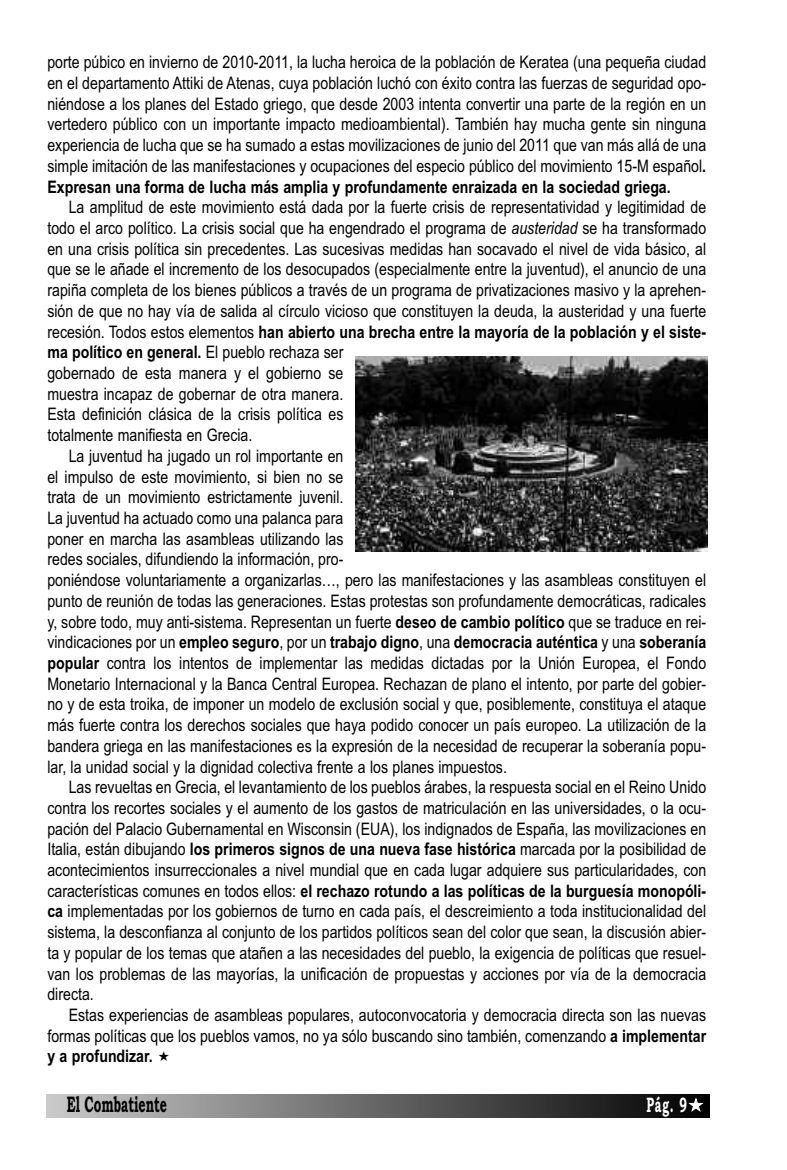
<style>
.page{position:relative;width:787px;height:1170px;background:#fff}
.page>*{position:absolute;margin:0;border:0;box-sizing:border-box;transform-origin:0 0}
.t1{font:700 22.5px "Bookman Old Style";color:#000;scale:.55 1}
.t2{font:700 21px "Bookman Old Style";color:#fff;scale:.55 1}
.t3{font:17.25px/20.7px "Arial Narrow";color:#000;text-align:justify}
.t4{font:700 17.25px "Arial Narrow";color:#000}
.s1{font-weight:700}
.s2{font-style:italic}
.s3{font-weight:400}
</style>
<div class="page">
<div style="left:46px;top:1093px;width:664px;height:23px;background:linear-gradient(to right,#cacaca,#010101)"></div>
<img style="left:355px;top:356px;width:352px;height:195px">
<svg style="left:689px;top:1098px;width:13px;height:12px"></svg>
<p class="t3" style="left:47px;top:52px;width:660px">porte púbico en invierno de 2010-2011, la lucha heroica de la población de Keratea (una pequeña ciudad en el departamento Attiki de Atenas, cuya población luchó con éxito contra las fuerzas de seguridad opo&shy;niéndose a los planes del Estado griego, que desde 2003 intenta convertir una parte de la región en un vertedero público con un importante impacto medioambiental). También hay mucha gente sin ninguna experiencia de lucha que se ha sumado a estas movilizaciones de junio del 2011 que van más allá de una simple imitación de las manifestaciones y ocupaciones del especio público del movimiento 15-M español<span class="s1">.<br>Expresan una forma de lucha más amplia y profundamente enraizada en la sociedad griega.</span></p>
<p class="t3" style="left:69px;top:197px;width:639px">La amplitud de este movimiento está dada por la fuerte crisis de representatividad y legitimidad de</p>
<p class="t3" style="left:47px;top:218px;width:660px">todo el arco político. La crisis social que ha engendrado el programa de <span class="s2">austeridad</span> se ha transformado</p>
<p class="t3" style="left:47px;top:238px;width:660px">en una crisis política sin precedentes. Las sucesivas medidas han socavado el nivel de vida básico, al</p>
<p class="t3" style="left:47px;top:259px;width:660px">que se le añade el incremento de los desocupados (especialmente entre la juventud), el anuncio de una</p>
<p class="t3" style="left:47px;top:280px;width:660px">rapiña completa de los bienes públicos a través de un programa de privatizaciones masivo y la aprehen-</p>
<p class="t3" style="left:47px;top:300px;width:660px">sión de que no hay vía de salida al círculo vicioso que constituyen la deuda, la austeridad y una fuerte</p>
<p class="t4" style="left:47px;top:321px;width:660px"><span class="s3">recesión. Todos estos elementos</span> han abierto una brecha entre la mayoría de la población y el siste-</p>
<p class="t4" style="left:47px;top:342px;width:297px">ma político en general. <span class="s3">El pueblo rechaza ser</span></p>
<p class="t3" style="left:47px;top:362px;width:297px">gobernado de esta manera y el gobierno se</p>
<p class="t3" style="left:47px;top:383px;width:297px">muestra incapaz de gobernar de otra manera.</p>
<p class="t3" style="left:47px;top:404px;width:297px">Esta definición clásica de la crisis política es</p>
<p class="t3" style="left:47px;top:425px;width:206px">totalmente manifiesta en Grecia.</p>
<p class="t3" style="left:69px;top:445px;width:276px">La juventud ha jugado un rol importante en</p>
<p class="t3" style="left:47px;top:466px;width:297px">el impulso de este movimiento, si bien no se</p>
<p class="t3" style="left:47px;top:487px;width:297px">trata de un movimiento estrictamente juvenil.</p>
<p class="t3" style="left:47px;top:507px;width:297px">La juventud ha actuado como una palanca para</p>
<p class="t3" style="left:47px;top:528px;width:297px">poner en marcha las asambleas utilizando las</p>
<p class="t3" style="left:47px;top:549px;width:297px">redes sociales, difundiendo la información, pro-</p>
<p class="t3" style="left:47px;top:569px;width:660px">poniéndose voluntariamente a organizarlas…, pero las manifestaciones y las asambleas constituyen el</p>
<p class="t3" style="left:47px;top:590px;width:660px">punto de reunión de todas las generaciones. Estas protestas son profundamente democráticas, radicales</p>
<p class="t3" style="left:47px;top:611px;width:660px">y, sobre todo, muy anti-sistema. Representan un fuerte <span class="s1">deseo de cambio político</span> que se traduce en rei-</p>
<p class="t4" style="left:47px;top:632px;width:660px"><span class="s3">vindicaciones por un</span> empleo seguro<span class="s3">, por un</span> trabajo digno<span class="s3">, una</span> democracia auténtica <span class="s3">y una</span> soberanía</p>
<p class="t3" style="left:47px;top:652px;width:660px"><span class="s1">popular</span> contra los intentos de implementar las medidas dictadas por la Unión Europea, el Fondo</p>
<p class="t3" style="left:47px;top:673px;width:660px">Monetario Internacional y la Banca Central Europea. Rechazan de plano el intento, por parte del gobier-</p>
<p class="t3" style="left:47px;top:694px;width:660px">no y de esta troika, de imponer un modelo de exclusión social y que, posiblemente, constituya el ataque</p>
<p class="t3" style="left:47px;top:714px;width:660px">más fuerte contra los derechos sociales que haya podido conocer un país europeo. La utilización de la</p>
<p class="t3" style="left:47px;top:735px;width:660px">bandera griega en las manifestaciones es la expresión de la necesidad de recuperar la soberanía popu-</p>
<p class="t3" style="left:47px;top:756px;width:461px">lar, la unidad social y la dignidad colectiva frente a los planes impuestos.</p>
<p class="t3" style="left:69px;top:776px;width:639px">Las revueltas en Grecia, el levantamiento de los pueblos árabes, la respuesta social en el Reino Unido</p>
<p class="t3" style="left:47px;top:797px;width:660px">contra los recortes sociales y el aumento de los gastos de matriculación en las universidades, o la ocu-</p>
<p class="t3" style="left:47px;top:818px;width:660px">pación del Palacio Gubernamental en Wisconsin (EUA), los indignados de España, las movilizaciones en</p>
<p class="t3" style="left:47px;top:839px;width:660px">Italia, están dibujando <span class="s1">los primeros signos de una nueva fase histórica</span> marcada por la posibilidad de</p>
<p class="t3" style="left:47px;top:859px;width:660px">acontecimientos insurreccionales a nivel mundial que en cada lugar adquiere sus particularidades, con</p>
<p class="t4" style="left:47px;top:880px;width:660px"><span class="s3">características comunes en todos ellos:</span> el rechazo rotundo a las políticas de la burguesía monopóli-</p>
<p class="t3" style="left:47px;top:901px;width:660px"><span class="s1">ca</span> implementadas por los gobiernos de turno en cada país, el descreimiento a toda institucionalidad del</p>
<p class="t3" style="left:47px;top:921px;width:660px">sistema, la desconfianza al conjunto de los partidos políticos sean del color que sean, la discusión abier-</p>
<p class="t3" style="left:47px;top:942px;width:660px">ta y popular de los temas que atañen a las necesidades del pueblo, la exigencia de políticas que resuel-</p>
<p class="t3" style="left:47px;top:963px;width:660px">van los problemas de las mayorías, la unificación de propuestas y acciones por vía de la democracia</p>
<p class="t3" style="left:47px;top:983px;width:48px">directa.</p>
<p class="t3" style="left:69px;top:1004px;width:639px">Estas experiencias de asambleas populares, autoconvocatoria y democracia directa son las nuevas</p>
<p class="t3" style="left:47px;top:1025px;width:660px">formas políticas que los pueblos vamos, no ya sólo buscando sino también, comenzando <span class="s1">a implementar</span></p>
<p class="t4" style="left:47px;top:1046px;width:107px">y a profundizar.</p>
<h1 class="t1" style="left:67px;top:1091px;width:184px">El Combatiente</h1>
<p class="t2" style="left:646px;top:1092px;width:76px">Pág. 9</p>
</div>
